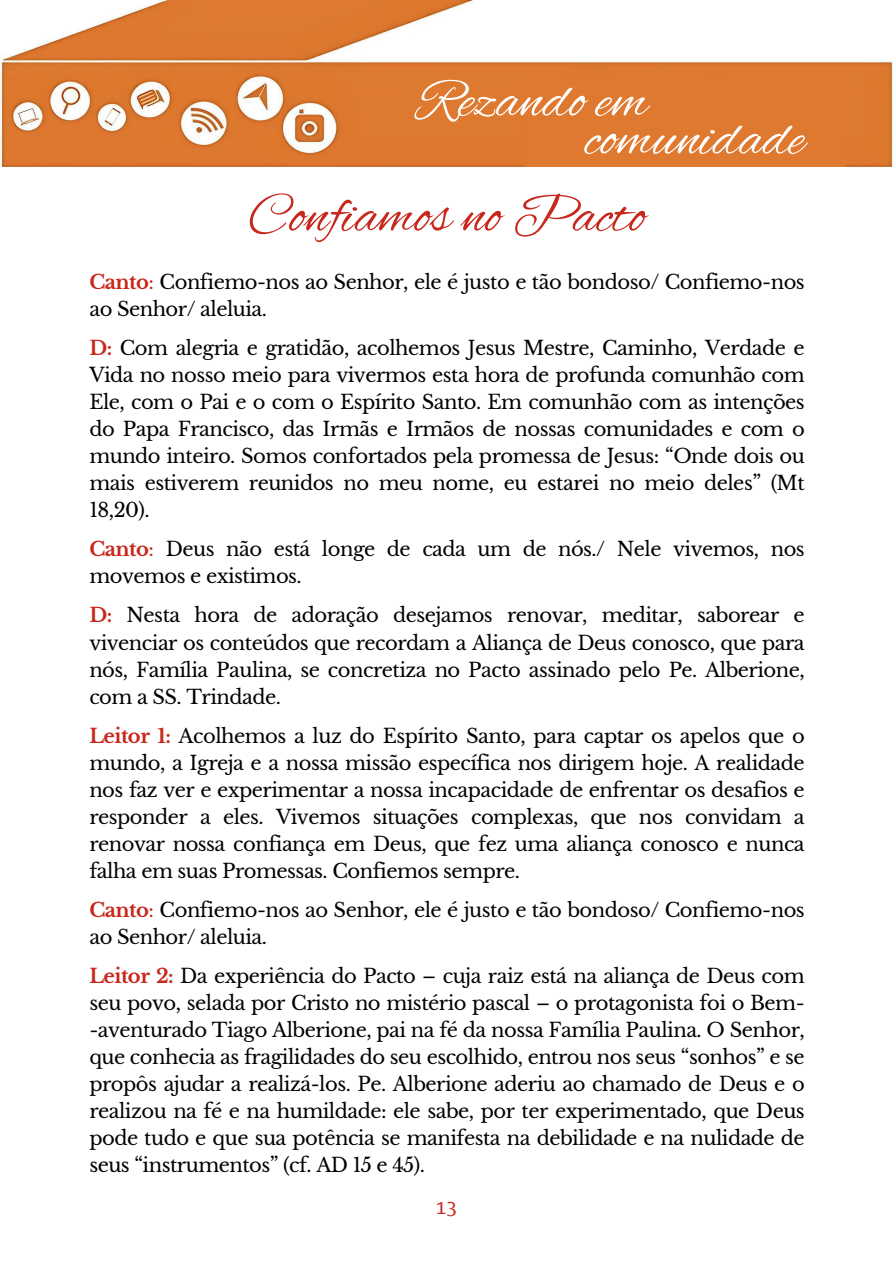
<style>
.page{position:relative;width:894px;height:1264px;background:#fff}
.page>*{position:absolute;margin:0;border:0;box-sizing:border-box;transform-origin:0 0}
.t1{font:57px "Alex Brush";color:#fff}
.t2{font:57px "Alex Brush";color:#c8281c}
.t3{font:21px "Belleza";color:#c8281c}
.t4{font:19.5px/27px "Libre Baskerville";letter-spacing:-.025em;color:#000;text-align:justify}
.s1{font-weight:700;color:#c8281c}
.s2{color:#c8281c}
</style>
<div class="page">
<img style="left:0;top:0;width:893px;height:166px">
<div style="left:523px;top:75px;width:321px;height:92px;background:#df7930"></div>
<h1 class="t1" style="left:416px;top:65px;width:232px">Rezando em</h1>
<h1 class="t1" style="left:584px;top:103px;width:221px">comunidade</h1>
<h1 class="t2" style="left:248px;top:180px;width:399px">Confiamos no Pacto</h1>
<p class="t4" style="left:89px;top:269px;width:716px"><span class="s1">Canto</span><span class="s2">:</span> Confiemo-nos ao Senhor, ele é justo e tão bondoso/ Confiemo-nos ao Senhor/ aleluia.</p>
<p class="t4" style="left:89px;top:335px;width:716px"><span class="s1">D:</span> Com alegria e gratidão, acolhemos Jesus Mestre, Caminho, Verdade e Vida no nosso meio para vivermos esta hora de profunda comunhão com Ele, com o Pai e o com o Espírito Santo. Em comunhão com as intenções do Papa Francisco, das Irmãs e Irmãos de nossas comunidades e com o mundo inteiro. Somos confortados pela promessa de Jesus: “Onde dois ou mais estiverem reunidos no meu nome, eu estarei no meio deles” (Mt 18,20).</p>
<p class="t4" style="left:89px;top:536px;width:716px"><span class="s1">Canto</span><span class="s2">:</span> Deus não está longe de cada um de nós./ Nele vivemos, nos movemos e existimos.</p>
<p class="t4" style="left:89px;top:602px;width:716px"><span class="s1">D:</span> Nesta hora de adoração desejamos renovar, meditar, saborear e vivenciar os conteúdos que recordam a Aliança de Deus conosco, que para nós, Família Paulina, se concretiza no Pacto assinado pelo Pe. Alberione, com a SS. Trindade.</p>
<p class="t4" style="left:89px;top:722px;width:716px"><span class="s1">Leitor 1:</span> Acolhemos a luz do Espírito Santo, para captar os apelos que o mundo, a Igreja e a nossa missão específica nos dirigem hoje. A realidade nos faz ver e experimentar a nossa incapacidade de enfrentar os desafios e responder a eles. Vivemos situações complexas, que nos convidam a renovar nossa confiança em Deus, que fez uma aliança conosco e nunca falha em suas Promessas. Confiemos sempre.</p>
<p class="t4" style="left:89px;top:896px;width:716px"><span class="s1">Canto</span><span class="s2">:</span> Confiemo-nos ao Senhor, ele é justo e tão bondoso/ Confiemo-nos ao Senhor/ aleluia.</p>
<p class="t4" style="left:89px;top:962px;width:716px"><span class="s1">Leitor 2:</span> Da experiência do Pacto – cuja raiz está na aliança de Deus com seu povo, selada por Cristo no mistério pascal – o protagonista foi o Bem--aventurado Tiago Alberione, pai na fé da nossa Família Paulina. O Senhor, que conhecia as fragilidades do seu escolhido, entrou nos seus “sonhos” e se propôs ajudar a realizá-los. Pe. Alberione aderiu ao chamado de Deus e o realizou na fé e na humildade: ele sabe, por ter experimentado, que Deus pode tudo e que sua potência se manifesta na debilidade e na nulidade de seus “instrumentos” (cf. AD 15 e 45).</p>
<p class="t3" style="left:436px;top:1193px;width:22px">13</p>
</div>
